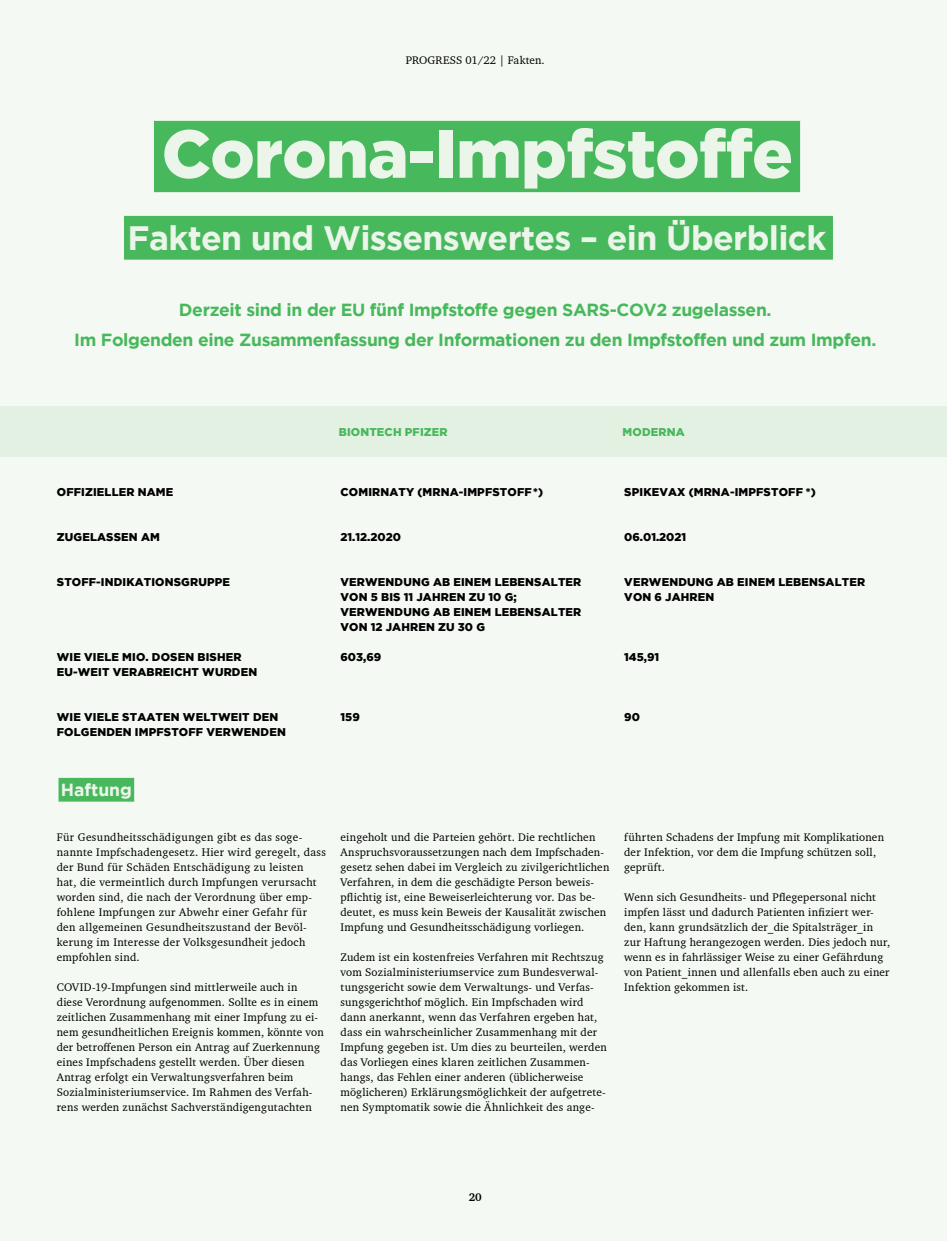
<style>
.page{position:relative;width:947px;height:1241px;background:#fff}
.page>*{position:absolute;margin:0;border:0;box-sizing:border-box;transform-origin:0 0}
.t1{font:900 67.5px "Gotham";letter-spacing:-.01em;color:#ebf5ea}
.t2{font:700 33.75px "Gotham";letter-spacing:-.02em;color:#ebf5ea}
.t3{font:700 17.5px/30px "Gotham";letter-spacing:-.02em;color:#48b85c;text-align:center}
.t4{font:700 17.5px "Gotham";color:#ebf5ea}
.t5{font:11.25px/15px "Charter BT Pro";letter-spacing:.025em;color:#000}
.t6{font:900 11.25px/15px "Gotham";letter-spacing:.015em;color:#000}
.t7{font:11.25px "Charter BT Pro";letter-spacing:.005em;color:#000}
.t8{font:900 11.25px "Gotham";letter-spacing:.015em;color:#48b85c}
.t9{font:700 11.25px "Charter BT Pro";color:#000}
</style>
<div class="page">
<div style="left:0;top:0;width:946px;height:1240px;background:#f4f9f3"></div>
<div style="left:0;top:405px;width:946px;height:51px;background:#e2f1e1"></div>
<div style="left:124px;top:216px;width:708px;height:43px;background:#48b85c"></div>
<div style="left:154px;top:121px;width:645px;height:71px;background:#48b85c"></div>
<div style="left:58px;top:777px;width:76px;height:24px;background:#48b85c"></div>
<p class="t7" style="left:405px;top:53px;width:140px">PROGRESS 01/22 | Fakten.</p>
<h1 class="t1" style="left:162px;top:115px;width:632px">CORONA-IMPFSTOFFE</h1>
<h2 class="t2" style="left:127px;top:219px;width:700px">Fakten und Wissenswertes – ein Überblick</h2>
<h3 class="t3" style="left:74px;top:294px;width:803px">Derzeit sind in der EU fünf Impfstoffe gegen SARS-COV2 zugelassen.<br>Im Folgenden eine Zusammenfassung der Informationen zu den Impfstoffen und zum Impfen.</h3>
<p class="t8" style="left:338px;top:425px;width:17px">BIONTEC</p>
<p class="t8" style="left:393px;top:425px;width:27px">H PFIZE</p>
<p class="t8" style="left:439px;top:425px;width:10px">R</p>
<p class="t8" style="left:622px;top:425px;width:10px">MODE</p>
<p class="t8" style="left:658px;top:425px;width:25px">RNA</p>
<p class="t6" style="left:57px;top:484px;width:18px">OFFIZIELLE</p>
<p class="t6" style="left:126px;top:484px;width:47px">R NAME</p>
<p class="t6" style="left:57px;top:529px;width:17px">ZUGELASSE</p>
<p class="t6" style="left:129px;top:529px;width:32px">N AM</p>
<p class="t6" style="left:57px;top:574px;width:24px">STOFF</p>
<p class="t6" style="left:96px;top:574px;width:111px">-INDIKATIONSGRUPPE</p>
<p class="t6" style="left:57px;top:649px;width:36px">WIE VIELE</p>
<p class="t6" style="left:122px;top:649px;width:9px">MIO</p>
<p class="t6" style="left:145px;top:649px;width:25px">. DOSE</p>
<p class="t6" style="left:185px;top:649px;width:58px">N BISHER</p>
<p class="t6" style="left:57px;top:664px;width:30px">EU-WEI</p>
<p class="t6" style="left:102px;top:664px;width:157px">T VERABREICHT WURDEN</p>
<p class="t6" style="left:57px;top:709px;width:36px">WIE VIELE</p>
<p class="t6" style="left:122px;top:709px;width:71px">STAATEN WEL</p>
<p class="t6" style="left:210px;top:709px;width:17px">TWEI</p>
<p class="t6" style="left:242px;top:709px;width:37px">T DE N</p>
<p class="t6" style="left:57px;top:724px;width:9px">FOLGE</p>
<p class="t6" style="left:97px;top:724px;width:60px">NDEN IMPFS</p>
<p class="t6" style="left:171px;top:724px;width:17px">TOFF</p>
<p class="t6" style="left:206px;top:724px;width:81px">VERWENDEN</p>
<p class="t6" style="left:340px;top:484px;width:145px">COMIRNATY (MRNA-IMPFS</p>
<p class="t6" style="left:499px;top:484px;width:15px">TOFF</p>
<p class="t6" style="left:533px;top:484px;width:11px">*)</p>
<p class="t6" style="left:340px;top:529px;width:62px">21.12.2020</p>
<p class="t6" style="left:340px;top:574px;width:168px">VER-WEN-DUNG AB EI-NEM LE-BE</p>
<p class="t6" style="left:525px;top:574px;width:16px">NSAL-</p>
<p class="t6" style="left:557px;top:574px;width:25px">TER</p>
<p class="t6" style="left:340px;top:589px;width:48px">VO N 5 BIS</p>
<p class="t6" style="left:340px;top:589px;width:178px;text-indent:63px">11 JAHREN ZU 10 G;<br>VER-WEN-DUNG AB EI-NEM LE-BE</p>
<p class="t6" style="left:525px;top:604px;width:16px">NSAL-</p>
<p class="t6" style="left:557px;top:604px;width:25px">TER</p>
<p class="t6" style="left:340px;top:619px;width:145px">VON 12 JAHREN ZU 30 G</p>
<p class="t6" style="left:340px;top:649px;width:42px">603,69</p>
<p class="t6" style="left:340px;top:709px;width:21px">159</p>
<p class="t6" style="left:624px;top:484px;width:37px">SPI KEVA</p>
<p class="t6" style="left:677px;top:484px;width:80px">X (MRNA-IMPFS</p>
<p class="t6" style="left:770px;top:484px;width:14px">TOFF</p>
<p class="t6" style="left:805px;top:484px;width:11px">*)</p>
<p class="t6" style="left:624px;top:529px;width:64px">06.01.2021</p>
<p class="t6" style="left:624px;top:574px;width:168px">VER-WEN-DUNG AB EI-NEM LE-BE</p>
<p class="t6" style="left:808px;top:574px;width:16px">NSAL-</p>
<p class="t6" style="left:841px;top:574px;width:25px">TER</p>
<p class="t6" style="left:624px;top:589px;width:91px">VON 6 JAHREN</p>
<p class="t6" style="left:624px;top:649px;width:36px">145,91</p>
<p class="t6" style="left:624px;top:709px;width:17px">90</p>
<h3 class="t4" style="left:61px;top:779px;width:73px">Haftung</h3>
<p class="t5" style="left:57px;top:829px;width:270px">Für Gesundheitsschädigungen gibt es das soge&shy;nannte Impfschadengesetz. Hier wird geregelt, dass der Bund für Schäden Entschädigung zu leisten hat, die vermeintlich durch Impfungen verursacht worden sind, die nach der Verordnung über emp&shy;fohlene Impfungen zur Abwehr einer Gefahr für den allgemeinen Gesundheitszustand der Bevöl&shy;kerung im Interesse der Volksgesundheit jedoch empfohlen sind.</p>
<p class="t5" style="left:57px;top:979px;width:268px">COVID-19-Impfungen sind mittlerweile auch in diese Verordnung aufgenommen. Sollte es in einem zeitlichen Zusammenhang mit einer Impfung zu ei&shy;nem gesundheitlichen Ereignis kommen, könnte von der betroffenen Person ein Antrag auf Zuerkennung eines Impfschadens gestellt werden. Über diesen Antrag erfolgt ein Verwaltungsverfahren beim Sozialministeriumservice. Im Rahmen des Verfah&shy;rens werden zunächst Sachverständigengutachten</p>
<p class="t5" style="left:340px;top:829px;width:270px">eingeholt und die Parteien gehört. Die rechtlichen Anspruchsvoraussetzungen nach dem Impfschaden&shy;gesetz sehen dabei im Vergleich zu zivilgerichtlichen Verfahren, in dem die geschädigte Person beweis&shy;pflichtig ist, eine Beweiserleichterung vor. Das be&shy;deutet, es muss kein Beweis der Kausalität zwischen Impfung und Gesundheitsschädigung vorliegen.</p>
<p class="t5" style="left:340px;top:949px;width:268px">Zudem ist ein kostenfreies Verfahren mit Rechtszug vom Sozialministeriumservice zum Bundesverwal&shy;tungsgericht sowie dem Verwaltungs- und Verfas&shy;sungsgerichthof möglich. Ein Impfschaden wird dann anerkannt, wenn das Verfahren ergeben hat, dass ein wahrscheinlicher Zusammenhang mit der Impfung gegeben ist. Um dies zu beurteilen, werden das Vorliegen eines klaren zeitlichen Zusammen&shy;hangs, das Fehlen einer anderen (üblicherweise möglicheren) Erklärungsmöglichkeit der aufgetrete&shy;nen Symptomatik sowie die Ähnlichkeit des ange-</p>
<p class="t5" style="left:624px;top:829px;width:261px">führten Schadens der Impfung mit Komplikationen der Infektion, vor dem die Impfung schützen soll, geprüft.</p>
<p class="t5" style="left:624px;top:889px;width:267px">Wenn sich Gesundheits- und Pflegepersonal nicht impfen lässt und dadurch Patienten infiziert wer&shy;den, kann grundsätzlich der_die Spitalsträger_in zur Haftung herangezogen werden. Dies jedoch nur, wenn es in fahrlässiger Weise zu einer Gefährdung von Patient_innen und allenfalls eben auch zu einer Infektion gekommen ist.</p>
<p class="t9" style="left:468px;top:1189px;width:15px">20</p>
</div>
